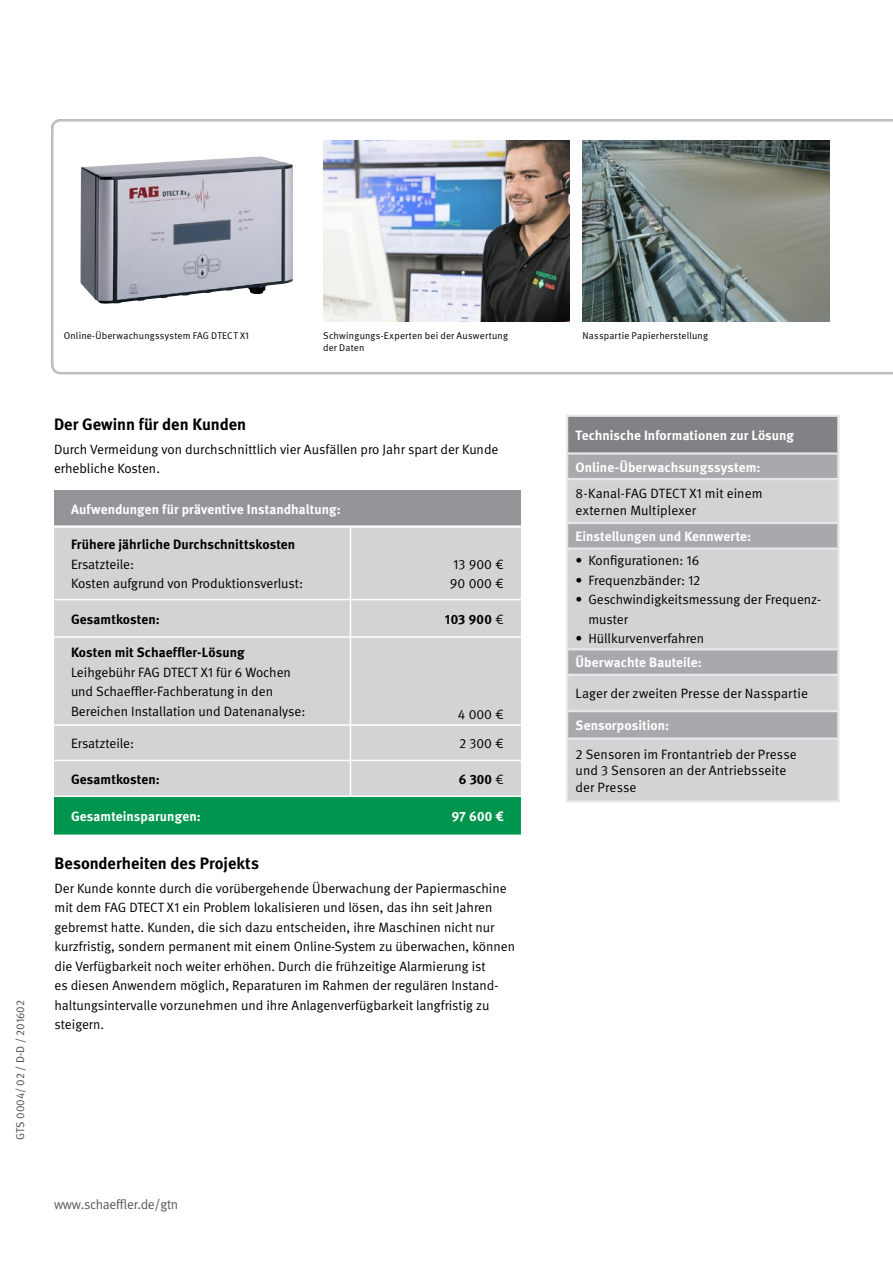
<style>
.page{position:relative;width:893px;height:1263px;background:#fff}
.page>*{position:absolute;margin:0;border:0;box-sizing:border-box;transform-origin:0 0}
.t1{font:700 16.5px "Meta";color:#000}
.t2{font:13.5px/19.5px "Meta Normal";color:#000}
.t3{font:700 13.5px "Meta";letter-spacing:.005em;color:#fff}
.t4{font:700 13.5px "Meta";letter-spacing:.005em;color:#000}
.t5{font:13.5px/19.5px "Meta Normal Caps Expert";color:#000}
.t6{font:13.5px "Meta Normal";letter-spacing:-.02em;color:#58595b}
.t7{font:13.5px "Meta Bold Caps Expert";letter-spacing:.01em;color:#000}
.t8{font:13.5px "Meta Bold Caps Expert";color:#fff}
.t9{font:11.25px "Meta Normal Caps Expert";color:#4d4d4f}
.t10{font:9.75px "Meta Normal";letter-spacing:.02em;color:#000}
.s1{font-family:"Meta Normal"}
.s2{font-family:"Meta Normal Caps Expert"}
.s3{font-family:"Meta";font-weight:700}
</style>
<div class="page">
<svg style="left:51px;top:119px;width:842px;height:256px"></svg>
<div style="left:64px;top:140px;width:246px;height:181px;background:#fff"></div>
<img style="left:80px;top:156px;width:213px;height:148px">
<img style="left:323px;top:140px;width:247px;height:181px">
<img style="left:583px;top:140px;width:246px;height:181px">
<div style="left:54px;top:490px;width:467px;height:37px;background:#939598"></div>
<div style="left:54px;top:528px;width:467px;height:267px;background:#d1d3d4"></div>
<div style="left:54px;top:797px;width:467px;height:37px;background:#00954e"></div>
<hr style="left:54px;top:525px;width:296px;height:3px;background:#fff">
<hr style="left:350px;top:525px;width:171px;height:3px;background:#fff">
<hr style="left:350px;top:528px;width:1px;height:71px;background:#fff">
<hr style="left:54px;top:599px;width:296px;height:1px;background:#fff">
<hr style="left:350px;top:599px;width:171px;height:1px;background:#fff">
<hr style="left:350px;top:600px;width:1px;height:36px;background:#fff">
<hr style="left:54px;top:636px;width:296px;height:2px;background:#fff">
<hr style="left:350px;top:636px;width:171px;height:2px;background:#fff">
<hr style="left:350px;top:638px;width:1px;height:86px;background:#fff">
<hr style="left:54px;top:724px;width:296px;height:2px;background:#fff">
<hr style="left:350px;top:724px;width:171px;height:2px;background:#fff">
<hr style="left:350px;top:726px;width:1px;height:34px;background:#fff">
<hr style="left:54px;top:760px;width:296px;height:1px;background:#fff">
<hr style="left:350px;top:760px;width:171px;height:1px;background:#fff">
<hr style="left:350px;top:761px;width:1px;height:34px;background:#fff">
<div style="left:567px;top:416px;width:271px;height:37px;background:#808285"></div>
<div style="left:568px;top:455px;width:269px;height:23px;background:#a7a9ac"></div>
<svg style="left:568px;top:480px;width:269px;height:320px;background:#c7c9ca"></svg>
<hr style="left:566px;top:452px;width:273px;height:3px;background:#e6e7e8">
<hr style="left:566px;top:478px;width:273px;height:2px;background:#e6e7e8">
<hr style="left:566px;top:522px;width:273px;height:2px;background:#e6e7e8">
<hr style="left:566px;top:547px;width:273px;height:3px;background:#e6e7e8">
<hr style="left:566px;top:648px;width:273px;height:2px;background:#e6e7e8">
<hr style="left:566px;top:674px;width:273px;height:2px;background:#e6e7e8">
<hr style="left:566px;top:710px;width:273px;height:2px;background:#e6e7e8">
<hr style="left:566px;top:737px;width:273px;height:3px;background:#e6e7e8">
<hr style="left:566px;top:800px;width:273px;height:2px;background:#e6e7e8">
<hr style="left:566px;top:415px;width:273px;height:2px;background:#e6e7e8">
<hr style="left:566px;top:417px;width:2px;height:35px;background:#e6e7e8">
<hr style="left:837px;top:417px;width:2px;height:35px;background:#e6e7e8">
<hr style="left:566px;top:455px;width:2px;height:23px;background:#e6e7e8">
<hr style="left:837px;top:455px;width:2px;height:23px;background:#e6e7e8">
<hr style="left:566px;top:480px;width:2px;height:42px;background:#e6e7e8">
<hr style="left:837px;top:480px;width:2px;height:42px;background:#e6e7e8">
<hr style="left:566px;top:524px;width:2px;height:23px;background:#e6e7e8">
<hr style="left:837px;top:524px;width:2px;height:23px;background:#e6e7e8">
<hr style="left:566px;top:550px;width:2px;height:98px;background:#e6e7e8">
<hr style="left:837px;top:550px;width:2px;height:98px;background:#e6e7e8">
<hr style="left:566px;top:650px;width:2px;height:24px;background:#e6e7e8">
<hr style="left:837px;top:650px;width:2px;height:24px;background:#e6e7e8">
<hr style="left:566px;top:676px;width:2px;height:34px;background:#e6e7e8">
<hr style="left:837px;top:676px;width:2px;height:34px;background:#e6e7e8">
<hr style="left:566px;top:712px;width:2px;height:25px;background:#e6e7e8">
<hr style="left:837px;top:712px;width:2px;height:25px;background:#e6e7e8">
<hr style="left:566px;top:740px;width:2px;height:60px;background:#e6e7e8">
<hr style="left:837px;top:740px;width:2px;height:60px;background:#e6e7e8">
<p class="t9" style="left:14px;top:1139px;width:141px;rotate:-90deg"><span class="s1">GTS</span> 0004<span class="s1">/</span> 02 <span class="s1">/ D-D /</span> 201602</p>
<p class="t10" style="left:64px;top:330px;width:187px">Online-Überwachungssystem FAG DTECT X<span class="s2">1</span></p>
<p class="t10" style="left:323px;top:330px;width:186px">Schwingungs-Experten bei der Auswertung</p>
<p class="t10" style="left:583px;top:330px;width:127px">Nasspartie Papierherstellung</p>
<p class="t10" style="left:323px;top:342px;width:43px">der Daten</p>
<p class="t1" style="left:54px;top:414px;width:194px">Der Gewinn für den Kunden</p>
<p class="t2" style="left:54px;top:439px;width:446px">Durch Vermeidung von durchschnittlich vier Ausfällen pro Jahr spart der Kunde erhebliche Kosten.</p>
<p class="t3" style="left:71px;top:501px;width:271px">Aufwendungen für präventive Instandhaltung:</p>
<p class="t4" style="left:71px;top:536px;width:226px">Frühere jährliche Durchschnittskosten</p>
<p class="t2" style="left:71px;top:554px;width:233px">Ersatzteile:<br>Kosten aufgrund von Produktionsverlust:</p>
<p class="t5" style="left:450px;top:554px;width:56px">13 900 <span class="s1">€<br></span>90 000 <span class="s1">€</span></p>
<p class="t4" style="left:71px;top:610px;width:90px">Gesamtkosten:</p>
<p class="t7" style="left:445px;top:610px;width:60px">103 900 <span class="s1">€</span></p>
<p class="t4" style="left:71px;top:644px;width:175px">Kosten mit Schaeffler-Lösung</p>
<p class="t2" style="left:71px;top:662px;width:236px">Leihgebühr FAG DTECT X<span class="s2">1</span> für <span class="s2">6</span> Wochen und Schaeffler-Fachberatung in den<br>Bereichen Installation und Datenanalyse:</p>
<p class="t5" style="left:458px;top:704px;width:48px">4 000 <span class="s1">€</span></p>
<p class="t2" style="left:71px;top:733px;width:65px">Ersatzteile:</p>
<p class="t5" style="left:459px;top:733px;width:46px">2 300 <span class="s1">€</span></p>
<p class="t4" style="left:71px;top:770px;width:90px">Gesamtkosten:</p>
<p class="t7" style="left:459px;top:770px;width:47px">6 300 <span class="s1">€</span></p>
<p class="t3" style="left:71px;top:808px;width:131px">Gesamteinsparungen:</p>
<p class="t8" style="left:452px;top:808px;width:54px">97 600 <span class="s3">€</span></p>
<p class="t1" style="left:55px;top:853px;width:206px">Besonderheiten des Projekts</p>
<p class="t2" style="left:55px;top:878px;width:462px">Der Kunde konnte durch die vorübergehende Überwachung der Papiermaschine mit dem FAG DTECT X<span class="s2">1</span> ein Problem lokalisieren und lösen, das ihn seit Jahren gebremst hatte. Kunden, die sich dazu entscheiden, ihre Maschinen nicht nur kurzfristig, sondern permanent mit einem Online-System zu überwachen, können die Verfügbarkeit noch weiter erhöhen. Durch die frühzeitige Alarmierung ist<br>es diesen Anwendern möglich, Reparaturen im Rahmen der regulären Instand&shy;haltungsintervalle vorzunehmen und ihre Anlagenverfügbarkeit langfristig zu steigern.</p>
<p class="t3" style="left:576px;top:427px;width:220px">Technische Informationen zur Lösung</p>
<p class="t3" style="left:576px;top:458px;width:186px">Online-Überwachsungssystem:</p>
<p class="t2" style="left:576px;top:485px;width:188px;line-height:16.5px"><span class="s2">8</span>-Kanal-FAG DTECT X<span class="s2">1</span> mit einem externen Multiplexer</p>
<p class="t3" style="left:576px;top:528px;width:177px">Einstellungen und Kennwerte:</p>
<p class="t2" style="left:576px;top:551px;width:125px">• Konfigurationen: <span class="s2">16</span></p>
<p class="t2" style="left:576px;top:570px;width:126px">• Frequenzbänder: <span class="s2">12</span></p>
<p class="t2" style="left:588px;top:590px;width:234px;text-indent:-13px">• Geschwindigkeitsmessung der Frequenz&shy;muster</p>
<p class="t2" style="left:576px;top:629px;width:130px">• Hüllkurvenverfahren</p>
<p class="t3" style="left:576px;top:654px;width:128px">Überwachte Bauteile:</p>
<p class="t2" style="left:576px;top:684px;width:234px">Lager der zweiten Presse der Nasspartie</p>
<p class="t3" style="left:576px;top:717px;width:95px">Sensorposition:</p>
<p class="t2" style="left:576px;top:746px;width:223px;line-height:16.5px"><span class="s2">2</span> Sensoren im Frontantrieb der Presse und <span class="s2">3</span> Sensoren an der Antriebsseite der Presse</p>
<p class="t6" style="left:54px;top:1196px;width:126px">www.schaeffler.de/gtn</p>
</div>
